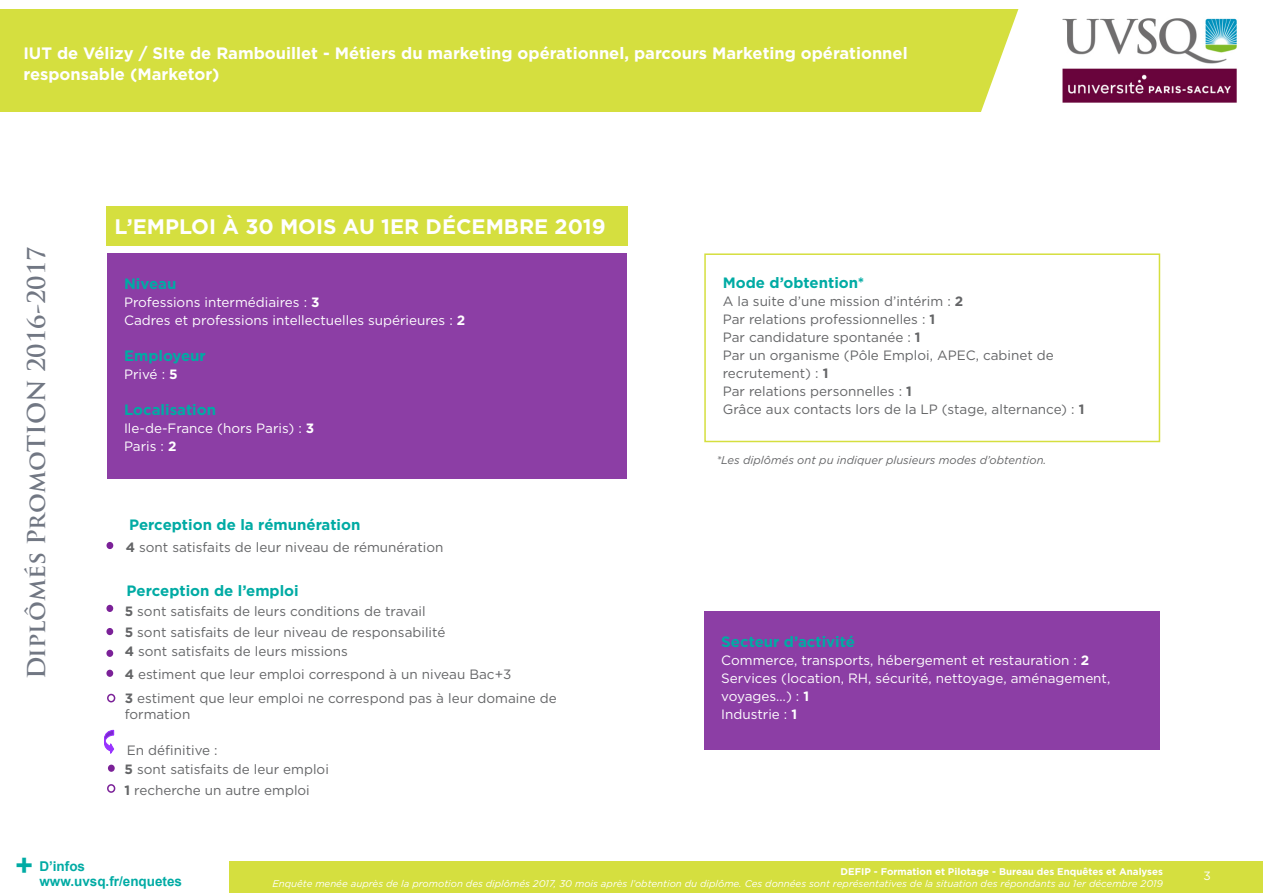
<style>
.page{position:relative;width:1263px;height:893px;background:#fff}
.page>*{position:absolute;margin:0;border:0;box-sizing:border-box;transform-origin:0 0}
.t1{font:700 30px "Arial";color:#00aba4}
.t2{font:700 24px "Trajan Pro";color:#717783}
.t3{font:700 21px "Gotham";color:#fff}
.t4{font:700 16.5px "Gotham";color:#fff}
.t5{font:700 15px "Gotham";color:#00aba4}
.t6{font:13.5px/16.5px "Gotham";color:#646567}
.t7{font:13.5px/18px "Gotham";color:#fff}
.t8{font:700 13.5px/15px "Arial";color:#00aba4}
.t9{font:12px "Gotham";color:#fff}
.Légendes_graphiques{font:italic 11.25px "Gotham";color:#646567}
.t10{font:italic 9.75px "Gotham";color:#fff}
.t11{font:700 9.75px "Gotham";color:#fff}
.s1{font-weight:700}
</style>
<div class="page">
<div style="left:0;top:861px;width:1263px;height:32px;background:#d5df3f"></div>
<div style="left:0;top:836px;width:229px;height:57px;background:#fff"></div>
<div style="left:0;top:10px;width:1023px;height:102px;background:#d5df3f"></div>
<svg style="left:963px;top:9px;width:60px;height:103px"></svg>
<img style="left:1062px;top:18px;width:175px;height:85px">
<div style="left:106px;top:206px;width:522px;height:40px;background:#d5df3f"></div>
<div style="left:106px;top:542px;width:7px;height:7px;background:#7b2198;border-radius:50%"></div>
<div style="left:704px;top:612px;width:456px;height:138px;background:#8c3ea5"></div>
<div style="left:704px;top:253px;width:456px;height:189px;border:2px solid #d5df3f"></div>
<div style="left:107px;top:253px;width:519px;height:226px;background:#8c3ea5"></div>
<svg style="left:104px;top:729px;width:11px;height:25px"></svg>
<div style="left:106px;top:605px;width:7px;height:7px;background:#7b2198;border-radius:50%"></div>
<div style="left:106px;top:628px;width:7px;height:7px;background:#7b2198;border-radius:50%"></div>
<div style="left:106px;top:650px;width:7px;height:7px;background:#7b2198;border-radius:50%"></div>
<div style="left:106px;top:670px;width:7px;height:7px;background:#7b2198;border-radius:50%"></div>
<div style="left:108px;top:765px;width:7px;height:7px;background:#7b2198;border-radius:50%"></div>
<div style="left:107px;top:784px;width:8px;height:9px;border:2px solid #7b2198;border-radius:50%"></div>
<div style="left:107px;top:694px;width:8px;height:8px;border:2px solid #7b2198;border-radius:50%"></div>
<p class="t4" style="left:23px;top:42px;width:886px">IUT de Vélizy / SIte de Rambouillet - Métiers du marketing opérationnel, parcours Marketing opérationnel</p>
<p class="t4" style="left:23px;top:63px;width:198px">responsable (Marketor)</p>
<h2 class="t2" style="left:22px;top:679px;width:434px;rotate:-90deg">Diplômés PromoTION 2016-2017</h2>
<p class="t3" style="left:115px;top:213px;width:493px">L’EMPLOI À 30 MOIS AU 1ER DÉCEMBRE 2019</p>
<p class="t5" style="left:124px;top:274px;width:54px">Niveau</p>
<p class="t7" style="left:124px;top:293px;width:197px">Professions intermédiaires : <span class="s1">3</span></p>
<p class="t7" style="left:124px;top:311px;width:343px">Cadres et professions intellectuelles supérieures : <span class="s1">2</span></p>
<p class="t5" style="left:124px;top:346px;width:83px">Employeur</p>
<p class="t7" style="left:124px;top:365px;width:55px">Privé : <span class="s1">5</span></p>
<p class="t5" style="left:124px;top:400px;width:93px">Localisation</p>
<p class="t7" style="left:124px;top:419px;width:192px">Ile-de-France (hors Paris) : <span class="s1">3</span></p>
<p class="t7" style="left:124px;top:437px;width:54px">Paris : <span class="s1">2</span></p>
<p class="t5" style="left:129px;top:514px;width:233px">Perception de la rémunération</p>
<p class="t6" style="left:126px;top:538px;width:319px"><span class="s1">4</span> sont satisfaits de leur niveau de rémunération</p>
<p class="t5" style="left:127px;top:581px;width:174px">Perception de l’emploi</p>
<p class="t6" style="left:125px;top:602px;width:302px"><span class="s1">5</span> sont satisfaits de leurs conditions de travail</p>
<p class="t6" style="left:125px;top:623px;width:322px"><span class="s1">5</span> sont satisfaits de leur niveau de responsabilité</p>
<p class="t6" style="left:125px;top:643px;width:225px"><span class="s1">4</span> sont satisfaits de leurs missions</p>
<p class="t6" style="left:125px;top:665px;width:388px"><span class="s1">4</span> estiment que leur emploi correspond à un niveau Bac+3</p>
<p class="t6" style="left:125px;top:689px;width:433px"><span class="s1">3</span> estiment que leur emploi ne correspond pas à leur domaine de formation</p>
<p class="t6" style="left:127px;top:741px;width:92px">En définitive :</p>
<p class="t6" style="left:125px;top:761px;width:206px"><span class="s1">5</span> sont satisfaits de leur emploi</p>
<p class="t6" style="left:125px;top:782px;width:187px"><span class="s1">1</span> recherche un autre emploi</p>
<p class="t5" style="left:723px;top:273px;width:143px">Mode d’obtention*</p>
<p class="t6" style="left:723px;top:293px;width:242px">A la suite d’une mission d’intérim : <span class="s1">2</span></p>
<p class="t6" style="left:723px;top:311px;width:214px">Par relations professionnelles : <span class="s1">1</span></p>
<p class="t6" style="left:723px;top:329px;width:199px">Par candidature spontanée : <span class="s1">1</span></p>
<p class="t6" style="left:723px;top:346px;width:333px;line-height:18px">Par un organisme (Pôle Emploi, APEC, cabinet de recrutement) : <span class="s1">1</span></p>
<p class="t6" style="left:723px;top:383px;width:191px">Par relations personnelles : <span class="s1">1</span></p>
<p class="t6" style="left:723px;top:401px;width:363px">Grâce aux contacts lors de la LP (stage, alternance) : <span class="s1">1</span></p>
<p class="Légendes_graphiques" style="left:716px;top:452px;width:332px">*Les diplômés ont pu indiquer plusieurs modes d’obtention.</p>
<p class="t5" style="left:721px;top:632px;width:135px">Secteur d’activité</p>
<p class="t7" style="left:721px;top:651px;width:369px">Commerce, transports, hébergement et restauration : <span class="s1">2</span></p>
<p class="t7" style="left:721px;top:669px;width:391px">Services (location, RH, sécurité, nettoyage, aménagement, voyages…) : <span class="s1">1</span></p>
<p class="t7" style="left:721px;top:705px;width:77px">Industrie : <span class="s1">1</span></p>
<h1 class="t1" style="left:15px;top:845px;width:19px">+</h1>
<p class="t8" style="left:39px;top:859px;width:144px">D’infos www.uvsq.fr/enquetes</p>
<p class="t11" style="left:841px;top:865px;width:324px">DEFIP - Formation et Pilotage - Bureau des Enquêtes et Analyses</p>
<p class="t10" style="left:272px;top:877px;width:892px">Enquête menée auprès de la promotion des diplômés 2017, 30 mois après l’obtention du diplôme. Ces données sont représentatives de la situation des répondants au 1er décembre 2019</p>
<p class="t9" style="left:1203px;top:868px;width:9px">3</p>
</div>
